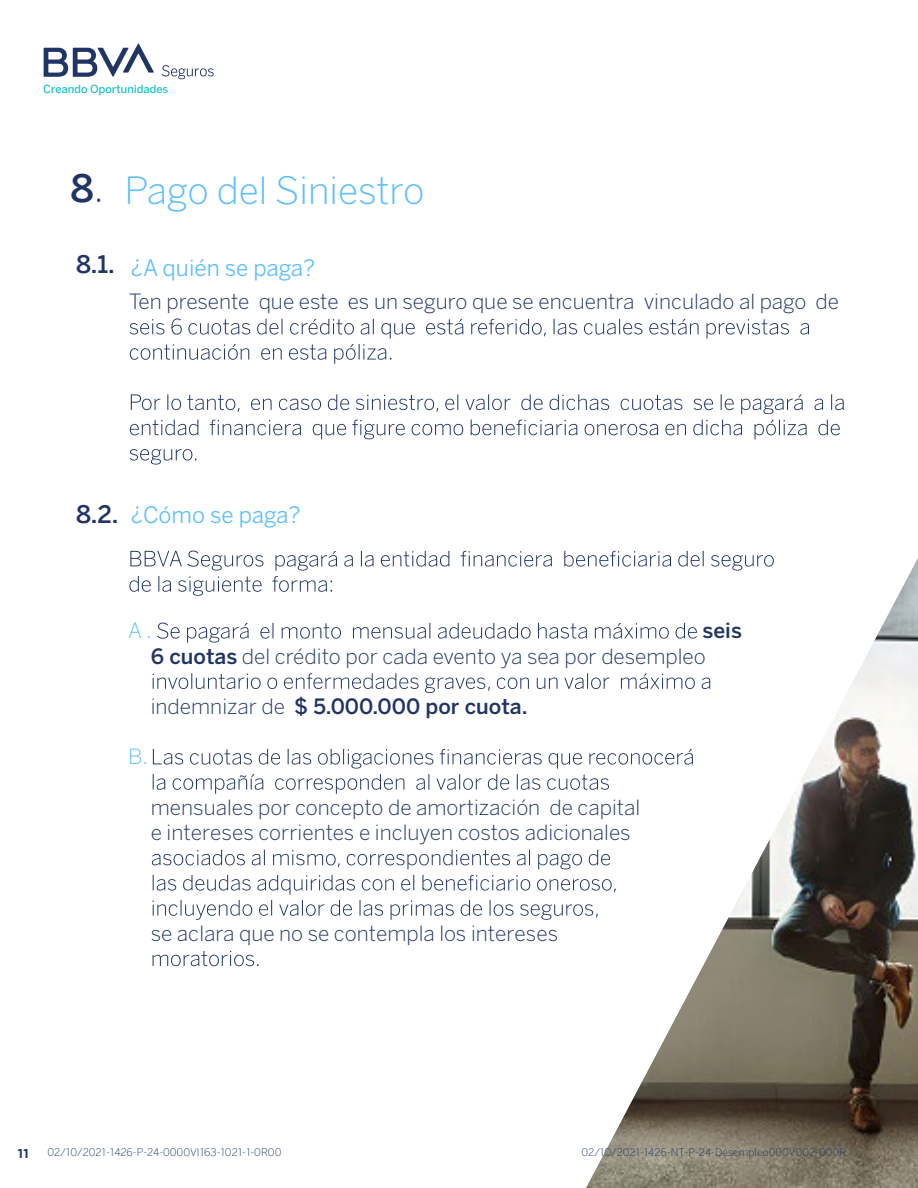
<style>
.page{position:relative;width:918px;height:1188px;background:#fff}
.page>*{position:absolute;margin:0;border:0;box-sizing:border-box;transform-origin:0 0}
.t1{font:300 37.5px "BBVA Benton Sans";color:#5bbeff}
.t2{font:500 24px "Benton Sans";color:#213565}
.t3{font:22.5px "Benton Sans";color:#5bbeff}
.t4{font:300 21px/25.2px "BBVA Benton Sans";color:#213565}
.t5{font:500 21px "Benton Sans";color:#213565}
.t6{font:300 21px "BBVA Benton Sans";color:#5bbeff}
.t7{font:700 12px "BBVA Benton Sans";color:#213565}
.t8{font:300 10.5px "BBVA Benton Sans";color:#213565}
.s1{font-family:"Benton Sans";font-weight:500;color:#213565}
.s2{color:#213565}
.s3{font-family:"Benton Sans";font-weight:500}
.s4{font-family:"BBVA Benton Sans";font-weight:300}
</style>
<div class="page">
<img style="left:586px;top:558px;width:332px;height:630px">
<svg style="left:44px;top:43px;width:110px;height:34px"></svg>
<svg style="left:44px;top:85px;width:124px;height:10px"></svg>
<svg style="left:162px;top:65px;width:52px;height:14px"></svg>
<svg style="left:616px;top:1149px;width:229px;height:7px;background:#918b7a"></svg>
<svg style="left:130px;top:319px;width:679px;height:45px"></svg>
<svg style="left:131px;top:394px;width:713px;height:20px"></svg>
<svg style="left:130px;top:420px;width:710px;height:19px"></svg>
<svg style="left:130px;top:449px;width:66px;height:16px"></svg>
<svg style="left:129px;top:551px;width:645px;height:45px"></svg>
<svg style="left:157px;top:623px;width:540px;height:20px"></svg>
<svg style="left:153px;top:673px;width:557px;height:20px"></svg>
<svg style="left:153px;top:749px;width:540px;height:45px"></svg>
<svg style="left:152px;top:850px;width:458px;height:19px"></svg>
<svg style="left:153px;top:875px;width:463px;height:45px"></svg>
<svg style="left:153px;top:951px;width:106px;height:15px"></svg>
<h1 class="t1" style="left:71px;top:168px;width:355px"><span class="s1">8</span><span class="s2">.</span> Pago del Siniestro</h1>
<p class="t2" style="left:76px;top:250px;width:40px">8.1.</p>
<p class="t3" style="left:131px;top:254px;width:186px">¿A quién se paga?</p>
<p class="t4" style="left:129px;top:289px;width:712px">Ten presente que este es un seguro que se encuentra vinculado al pago de</p>
<p class="t2" style="left:76px;top:500px;width:44px">8.2.</p>
<p class="t3" style="left:131px;top:501px;width:171px">¿Cómo se paga?</p>
<p class="t6" style="left:128px;top:618px;width:25px">A .</p>
<p class="t5" style="left:703px;top:618px;width:41px">seis</p>
<p class="t4" style="left:151px;top:643px;width:557px"><span class="s3">6 cuotas</span> del crédito por cada evento ya sea por desempleo</p>
<p class="t5" style="left:151px;top:694px;width:378px"><span class="s4">indemnizar de</span> $ 5.000.000 por cuota.</p>
<p class="t6" style="left:128px;top:744px;width:21px">B.</p>
<p class="t4" style="left:151px;top:795px;width:491px">mensuales por concepto de amortización de capital e intereses corrientes e incluyen costos adicionales</p>
<p class="t4" style="left:151px;top:921px;width:409px">se aclara que no se contempla los intereses</p>
<p class="t7" style="left:18px;top:1146px;width:12px">11</p>
<p class="t8" style="left:48px;top:1146px;width:235px">02/10/2021-1426-P-24-0000VI163-1021-1-0R00</p>
<p class="t8" style="left:582px;top:1146px;width:266px">02/10/2021-1426-NT-P-24-Desempleo000V002-000R</p>
</div>
